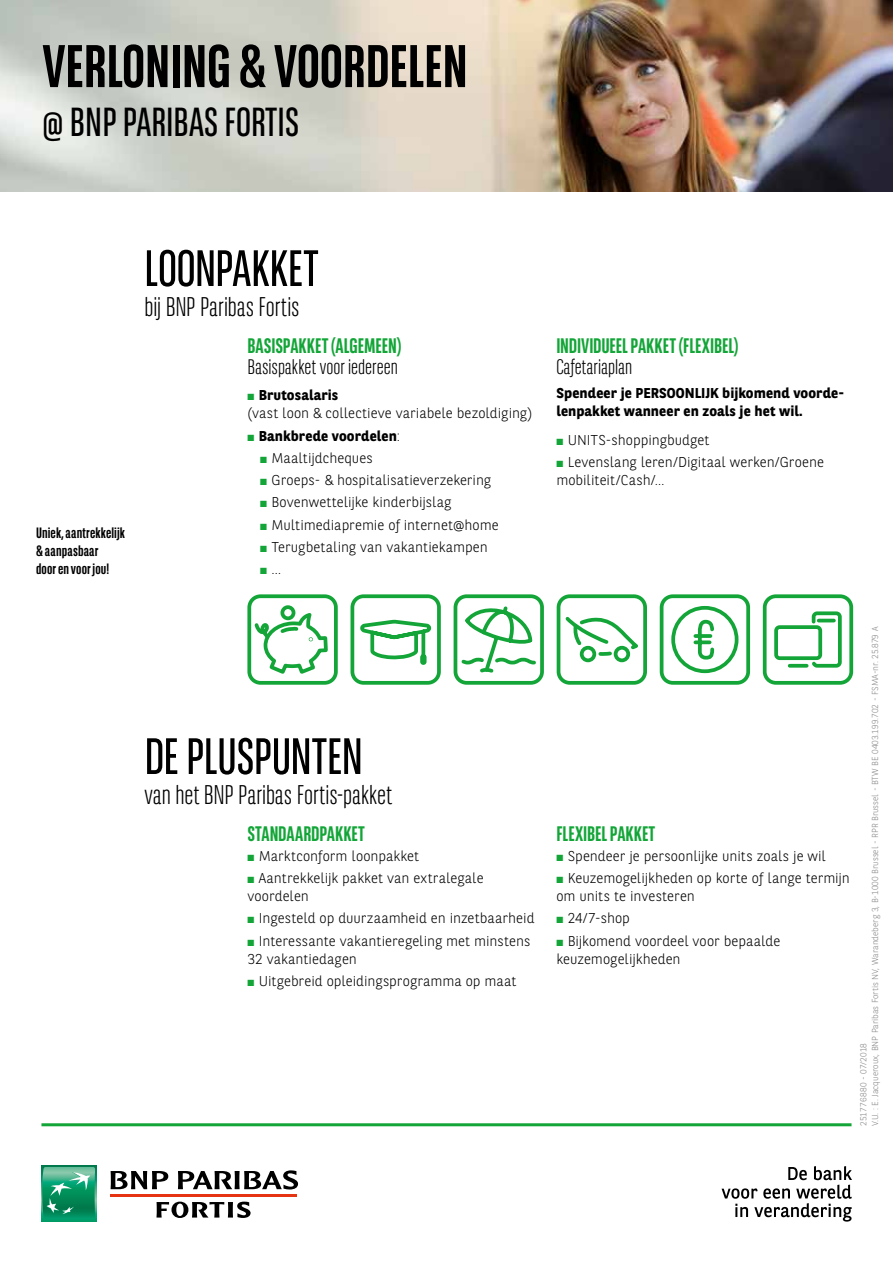
<style>
.page{position:relative;width:893px;height:1263px;background:#fff}
.page>*{position:absolute;margin:0;border:0;box-sizing:border-box;transform-origin:0 0}
.t1{font:700 60px "BNPP Sans Condensed";color:#000}
.t2{font:51px "BNPP Sans Condensed";letter-spacing:-.01em;color:#000}
.t3{font:40.5px "BNPP Sans Condensed";color:#000}
.t4{font:300 27px "BNPP Sans Condensed";letter-spacing:.01em;color:#000}
.t5{font:700 21px "BNPP Sans Condensed";color:#13a538}
.t6{font:300 21px "BNPP Sans Condensed";letter-spacing:.005em;color:#000}
.t7{font:700 15px/18px "BNPP Sans Condensed";letter-spacing:.005em;color:#000}
.t8{font:300 14.25px/18px "BNPP Sans";letter-spacing:.005em;color:#000}
.t9{font:700 14.25px/18px "BNPP Sans";letter-spacing:.005em;color:#000}
.t10{font:300 8.7px/11.7px "BNPP Sans";color:#878787}
.s1{color:#13a538}
.s2{font-weight:700}
.s3{font-weight:300}
</style>
<div class="page">
<div style="left:41px;top:1166px;width:55px;height:55px;background:#009e6b"></div>
<svg style="left:42px;top:1167px;width:53px;height:49px"></svg>
<hr style="left:111px;top:1194px;width:186px;height:3px;background:#e63312">
<svg style="left:111px;top:1171px;width:57px;height:18px"></svg>
<svg style="left:178px;top:1170px;width:120px;height:19px"></svg>
<svg style="left:156px;top:1201px;width:95px;height:17px"></svg>
<hr style="left:41px;top:1123px;width:810px;height:3px;background:#13a538">
<img style="left:0;top:0;width:893px;height:192px">
<svg style="left:722px;top:1166px;width:130px;height:55px"></svg>
<svg style="left:360px;top:619px;width:72px;height:46px"></svg>
<div style="left:350px;top:594px;width:91px;height:91px;border:4px solid #13a538;border-radius:11px"></div>
<svg style="left:252px;top:603px;width:76px;height:74px"></svg>
<div style="left:247px;top:594px;width:91px;height:91px;border:4px solid #13a538;border-radius:11px"></div>
<svg style="left:556px;top:594px;width:91px;height:91px"></svg>
<svg style="left:671px;top:606px;width:68px;height:68px"></svg>
<div style="left:660px;top:594px;width:90px;height:91px;border:4px solid #13a538;border-radius:11px"></div>
<svg style="left:461px;top:606px;width:75px;height:67px"></svg>
<div style="left:454px;top:594px;width:90px;height:91px;border:4px solid #13a538;border-radius:11px"></div>
<svg style="left:774px;top:611px;width:68px;height:57px"></svg>
<div style="left:763px;top:594px;width:90px;height:91px;border:4px solid #13a538;border-radius:11px"></div>
<h1 class="t1" style="left:42px;top:31px;width:427px">VERLONING &amp; VOORDELEN</h1>
<h3 class="t3" style="left:42px;top:96px;width:259px">@ BNP PARIBAS FORTIS</h3>
<p class="t7" style="left:36px;top:524px;width:90px">Uniek, aantrekkelijk &amp; aanpasbaar<br>door en voor jou!</p>
<h2 class="t2" style="left:144px;top:236px;width:176px">LOONPAKKET</h2>
<h3 class="t4" style="left:144px;top:289px;width:157px">bij BNP Paribas Fortis</h3>
<h3 class="t5" style="left:247px;top:333px;width:155px">BASISPAKKET (ALGEMEEN)</h3>
<h3 class="t6" style="left:247px;top:353px;width:152px">Basispakket voor iedereen</h3>
<p class="t8" style="left:247px;top:386px;width:286px"><span class="s1">■</span> <span class="s2">Brutosalaris<br></span>(vast loon &amp; collectieve variabele bezoldiging)</p>
<p class="t9" style="left:247px;top:426px;width:154px"><span class="s1">■</span> Bankbrede voordelen<span class="s3">:</span></p>
<p class="t8" style="left:260px;top:448px;width:114px"><span class="s1">■</span> Maaltijdcheques</p>
<p class="t8" style="left:260px;top:470px;width:232px"><span class="s1">■</span> Groeps- &amp; hospitalisatieverzekering</p>
<p class="t8" style="left:260px;top:493px;width:193px"><span class="s1">■</span> Bovenwettelijke kinderbijslag</p>
<p class="t8" style="left:260px;top:515px;width:240px"><span class="s1">■</span> Multimediapremie of internet@home</p>
<p class="t8" style="left:260px;top:537px;width:229px"><span class="s1">■</span> Terugbetaling van vakantiekampen</p>
<p class="t8" style="left:260px;top:559px;width:23px"><span class="s1">■</span> …</p>
<h2 class="t2" style="left:144px;top:724px;width:220px">DE PLUSPUNTEN</h2>
<h3 class="t4" style="left:144px;top:777px;width:249px">van het BNP Paribas Fortis-pakket</h3>
<h3 class="t5" style="left:247px;top:821px;width:119px">STANDAARDPAKKET</h3>
<p class="t8" style="left:247px;top:846px;width:173px"><span class="s1">■</span> Marktconform loonpakket</p>
<p class="t8" style="left:247px;top:868px;width:238px"><span class="s1">■</span> Aantrekkelijk pakket van extralegale voordelen</p>
<p class="t8" style="left:247px;top:909px;width:289px"><span class="s1">■</span> Ingesteld op duurzaamheid en inzetbaarheid</p>
<p class="t8" style="left:247px;top:931px;width:284px"><span class="s1">■</span> Interessante vakantieregeling met minstens<br>32 vakantiedagen</p>
<p class="t8" style="left:247px;top:971px;width:270px"><span class="s1">■</span> Uitgebreid opleidingsprogramma op maat</p>
<h3 class="t5" style="left:556px;top:333px;width:184px">INDIVIDUEEL PAKKET (FLEXIBEL)</h3>
<h3 class="t6" style="left:556px;top:353px;width:77px">Cafetariaplan</h3>
<p class="t9" style="left:556px;top:384px;width:289px">Spendeer je PERSOONLIJK bijkomend voorde&shy;lenpakket wanneer en zoals je het wil.</p>
<p class="t8" style="left:556px;top:430px;width:155px"><span class="s1">■</span> UNITS-shoppingbudget</p>
<p class="t8" style="left:556px;top:452px;width:269px"><span class="s1">■</span> Levenslang leren/Digitaal werken/Groene mobiliteit/Cash/…</p>
<h3 class="t5" style="left:556px;top:821px;width:100px">FLEXIBEL PAKKET</h3>
<p class="t8" style="left:556px;top:846px;width:271px"><span class="s1">■</span> Spendeer je persoonlijke units zoals je wil</p>
<p class="t8" style="left:556px;top:868px;width:295px"><span class="s1">■</span> Keuzemogelijkheden op korte of lange termijn om units te investeren</p>
<p class="t8" style="left:556px;top:909px;width:75px"><span class="s1">■</span> 24/7-shop</p>
<p class="t8" style="left:556px;top:931px;width:225px"><span class="s1">■</span> Bijkomend voordeel voor bepaalde keuzemogelijkheden</p>
<p class="t10" style="left:857px;top:1126px;width:501px;rotate:-90deg">251776880 - 07/2018<br>V.U. : E. Jacqueroux, BNP Paribas Fortis NV, Warandeberg 3, B-1000 Brussel - RPR Brussel - BTW BE 0403.199.702 - FSMA-nr. 25.879 A</p>
</div>
